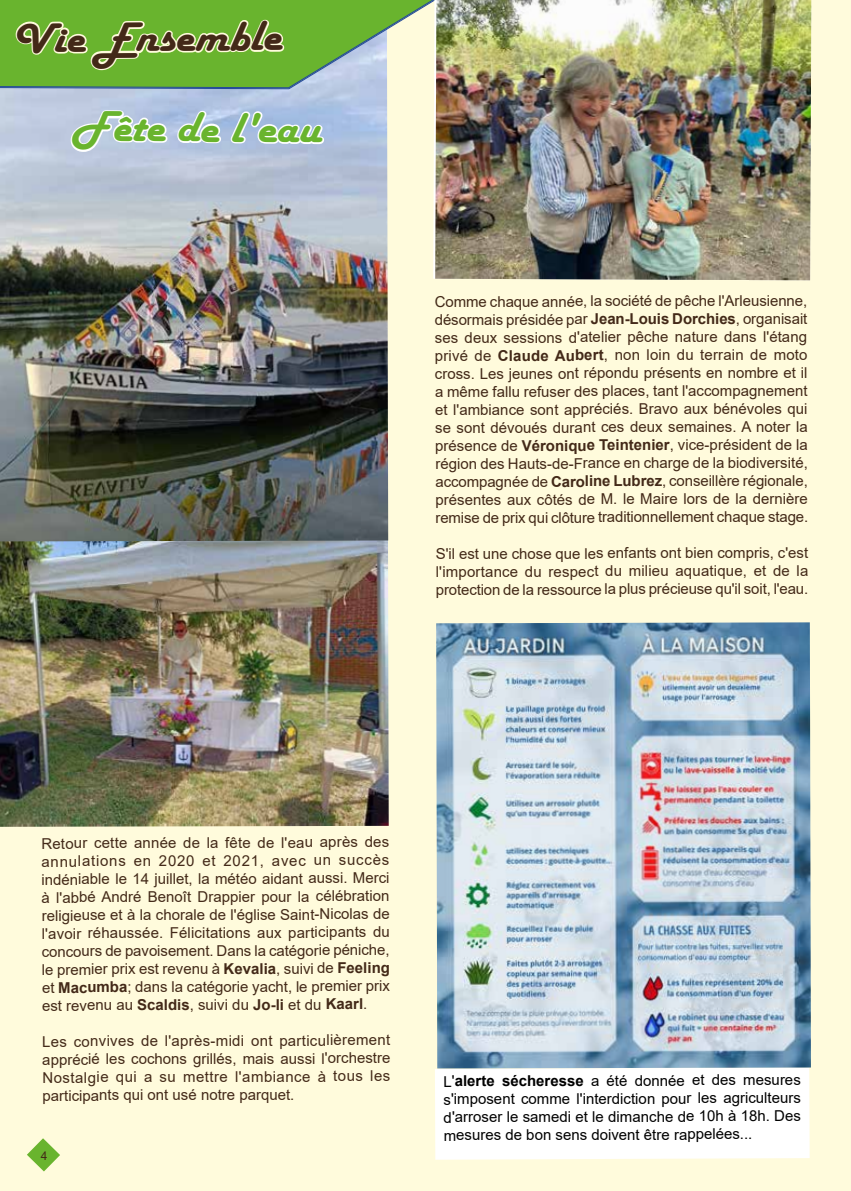
<style>
.page{position:relative;width:851px;height:1191px;background:#fff}
.page>*{position:absolute;margin:0;border:0;box-sizing:border-box;transform-origin:0 0}
.t1{font:43.5px "Harlow Solid";color:#432918;scale:1.1 1}
.t2{font:43.5px "Harlow Solid";color:#69b42e;scale:1.1 1}
.t3{font:15px/18px "Arial";letter-spacing:-.005em;color:#432918;text-align:justify}
.t4{font:15px/18.1px "Arial";letter-spacing:-.005em;color:#000;text-align:justify}
.t5{font:12px "Arial";color:#432918}
.s1{font-weight:700}
</style>
<div class="page">
<div style="left:0;top:0;width:850px;height:1191px;background:#fffbdc"></div>
<svg style="left:27px;top:1138px;width:33px;height:33px"></svg>
<img style="left:0;top:541px;width:388px;height:286px">
<img style="left:0;top:89px;width:388px;height:452px">
<svg style="left:0;top:0;width:433px;height:89px"></svg>
<svg style="left:69px;top:109px;width:101px;height:45px;background:#cfd8e9"></svg>
<svg style="left:176px;top:108px;width:150px;height:38px;background:#c3d2ea"></svg>
<img style="left:435px;top:0;width:376px;height:280px">
<div style="left:435px;top:1068px;width:374px;height:91px;background:#fff"></div>
<img style="left:436px;top:622px;width:374px;height:446px">
<h1 class="t1" style="left:12px;top:16px;width:245px;rotate:-1deg">Vie Ensemble</h1>
<h1 class="t2" style="left:74px;top:101px;width:227px;rotate:1deg">Fête de l'eau</h1>
<p class="t3" style="left:434px;top:292px;width:375px">Comme chaque année, la société de pêche l'Arleusienne, désormais présidée par <span class="s1">Jean-Louis Dorchies</span>, organisait ses deux sessions d'atelier pêche nature dans l'étang privé de <span class="s1">Claude Aubert</span>, non loin du terrain de moto cross. Les jeunes ont répondu présents en nombre et il a même fallu refuser des places, tant l'accompagnement et l'ambiance sont appréciés. Bravo aux bénévoles qui se sont dévoués durant ces deux semaines. A noter la présence de <span class="s1">Véronique Teintenier</span>, vice-président de la région des Hauts-de-France en charge de la biodiversité, accompagnée de <span class="s1">Caroline Lubrez</span>, conseillère régionale, présentes aux côtés de M. le Maire lors de la dernière remise de prix qui clôture traditionnellement chaque stage.</p>
<p class="t3" style="left:435px;top:544px;width:374px">S'il est une chose que les enfants ont bien compris, c'est l'importance du respect du milieu aquatique, et de la protection de la ressource la plus précieuse qu'il soit, l'eau.</p>
<p class="t3" style="left:41px;top:833px;width:350px">Retour cette année de la fête de l'eau après des annulations en 2020 et 2021, avec un succès indéniable le 14 juillet, la météo aidant aussi. Merci à l'abbé André Benoît Drappier pour la célébration religieuse et à la chorale de l'église Saint-Nicolas de l'avoir réhaussée. Félicitations aux participants du concours de pavoisement. Dans la catégorie péniche, le premier prix est revenu à <span class="s1">Kevalia</span>, suivi de <span class="s1">Feeling </span>et <span class="s1">Macumba</span>; dans la catégorie yacht, le premier prix est revenu au <span class="s1">Scaldis</span>, suivi du <span class="s1">Jo-li</span> et du <span class="s1">Kaarl</span>.</p>
<p class="t3" style="left:42px;top:1031px;width:349px">Les convives de l'après-midi ont particulièrement apprécié les cochons grillés, mais aussi l'orchestre Nostalgie qui a su mettre l'ambiance à tous les participants qui ont usé notre parquet.</p>
<p class="t5" style="left:41px;top:1147px;width:8px">4</p>
<p class="t4" style="left:443px;top:1071px;width:359px">L'<span class="s1">alerte sécheresse</span> a été donnée et des mesures s'imposent comme l'interdiction pour les agriculteurs d'arroser le samedi et le dimanche de 10h à 18h. Des mesures de bon sens doivent être rappelées...</p>
</div>
